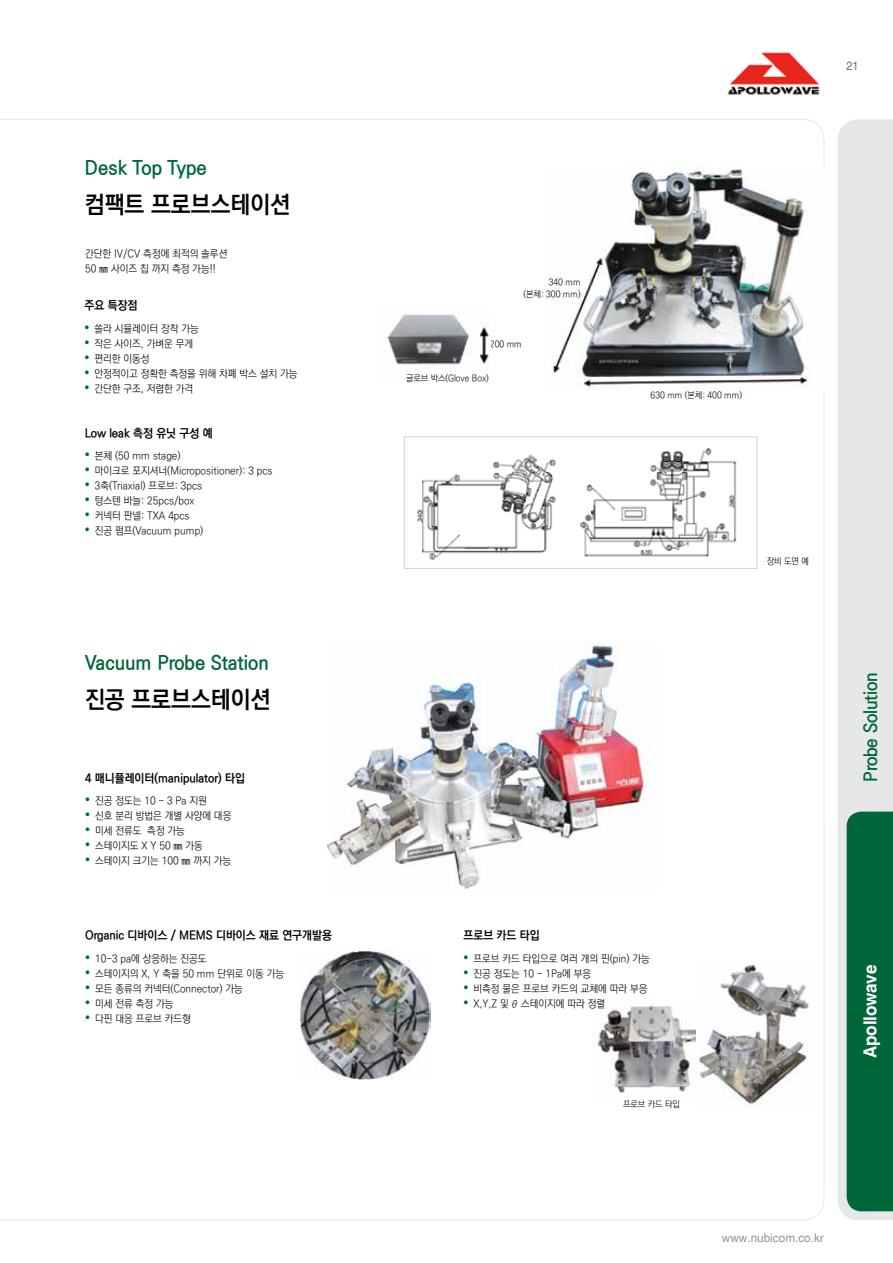
<style>
.page{position:relative;width:893px;height:1263px;background:#fff}
.page>*{position:absolute;margin:0;border:0;box-sizing:border-box;transform-origin:0 0}
.t1{font:700 24px "Ko Pub Dotum";color:#000;scale:.95 1}
.t2{font:700 19.5px "Ko Pub Dotum";color:#006838;scale:.95 1}
.t3{font:700 18px "Ko Pub Dotum";letter-spacing:-.01em;color:#006838;scale:.95 1}
.t4{font:700 18px "Helvetica";letter-spacing:-.01em;color:#fff;scale:.95 1}
.t5{font:700 12px "Ko Pub Dotum";color:#000;scale:.95 1}
.t6{font:12px "Helvetica";color:#939598}
.t7{font:12px "Helvetica";color:#6d6e71;scale:.9 1}
.t8{font:300 10.5px/15px "Ko Pub Dotum";color:#000;scale:.95 1}
.t9{font:300 9px/12px "Ko Pub Dotum";letter-spacing:-.005em;color:#000;text-align:right;scale:.95 1}
.s1{font-family:"Helvetica Neue";font-weight:400;color:#006838}
</style>
<div class="page">
<div style="left:838px;top:119px;width:55px;height:1101px;background:#e6e7e8"></div>
<div style="left:847px;top:811px;width:46px;height:400px;background:#006838"></div>
<img style="left:727px;top:52px;width:93px;height:43px">
<img style="left:593px;top:1005px;width:104px;height:88px">
<img style="left:697px;top:962px;width:112px;height:146px">
<img style="left:552px;top:168px;width:258px;height:222px">
<img style="left:416px;top:448px;width:321px;height:112px">
<div style="left:404px;top:436px;width:353px;height:132px;border:1px solid #d1d3d4"></div>
<img style="left:385px;top:314px;width:104px;height:51px">
<img style="left:300px;top:950px;width:130px;height:129px">
<img style="left:327px;top:642px;width:326px;height:247px">
<h2 class="t2" style="left:85px;top:158px;width:130px">Desk Top Type</h2>
<h1 class="t1" style="left:85px;top:192px;width:218px">컴팩트 프로브스테이션</h1>
<p class="t8" style="left:85px;top:246px;width:151px">간단한 IV/CV 측정에 최적의 솔루션<br>50 ㎜ 사이즈 칩 까지 측정 가능!!</p>
<p class="t5" style="left:85px;top:299px;width:57px">주요 특장점</p>
<p class="t8" style="left:85px;top:321px;width:122px"><span class="s1">•</span> 쏠라 시뮬레이터 장착 가능</p>
<p class="t8" style="left:85px;top:336px;width:116px"><span class="s1">•</span> 작은 사이즈, 가벼운 무게</p>
<p class="t8" style="left:85px;top:351px;width:70px"><span class="s1">•</span> 편리한 이동성</p>
<p class="t8" style="left:85px;top:366px;width:226px"><span class="s1">•</span> 안정적이고 정확한 측정을 위해 차폐 박스 설치 가능</p>
<p class="t8" style="left:85px;top:381px;width:116px"><span class="s1">•</span> 간단한 구조, 저렴한 가격</p>
<p class="t5" style="left:85px;top:427px;width:136px">Low leak 측정 유닛 구성 예</p>
<p class="t8" style="left:85px;top:449px;width:102px"><span class="s1">•</span> 본체 (50 mm stage)</p>
<p class="t8" style="left:85px;top:464px;width:199px"><span class="s1">•</span> 마이크로 포지셔너(Micropositioner): 3 pcs</p>
<p class="t8" style="left:85px;top:479px;width:125px"><span class="s1">•</span> 3축(Triaxial) 프로브: 3pcs</p>
<p class="t8" style="left:85px;top:494px;width:117px"><span class="s1">•</span> 텅스텐 바늘: 25pcs/box</p>
<p class="t8" style="left:85px;top:509px;width:112px"><span class="s1">•</span> 커넥터 판넬: TXA 4pcs</p>
<p class="t8" style="left:85px;top:524px;width:126px"><span class="s1">•</span> 진공 펌프(Vacuum pump)</p>
<h2 class="t2" style="left:85px;top:653px;width:195px">Vacuum Probe Station</h2>
<h1 class="t1" style="left:85px;top:687px;width:197px">진공 프로브스테이션</h1>
<p class="t5" style="left:85px;top:772px;width:170px">4 매니퓰레이터(manipulator) 타입</p>
<p class="t8" style="left:85px;top:794px;width:130px"><span class="s1">•</span> 진공 정도는 10 - 3 Pa 지원</p>
<p class="t8" style="left:85px;top:809px;width:155px"><span class="s1">•</span> 신호 분리 방법은 개별 사양에 대응</p>
<p class="t8" style="left:85px;top:824px;width:107px"><span class="s1">•</span> 미세 전류도 측정 가능</p>
<p class="t8" style="left:85px;top:839px;width:125px"><span class="s1">•</span> 스테이지도 X Y 50 ㎜ 가동</p>
<p class="t8" style="left:85px;top:854px;width:155px"><span class="s1">•</span> 스테이지 크기는 100 ㎜ 까지 가능</p>
<p class="t5" style="left:85px;top:929px;width:261px">Organic 디바이스 / MEMS 디바이스 재료 연구개발용</p>
<p class="t8" style="left:85px;top:951px;width:129px"><span class="s1">•</span> 10-3 pa에 상응하는 진공도</p>
<p class="t8" style="left:85px;top:966px;width:211px"><span class="s1">•</span> 스테이지의 X, Y 축을 50 mm 단위로 이동 가능</p>
<p class="t8" style="left:85px;top:981px;width:168px"><span class="s1">•</span> 모든 종류의 커넥터(Connector) 가능</p>
<p class="t8" style="left:85px;top:996px;width:94px"><span class="s1">•</span> 미세 전류 측정 가능</p>
<p class="t8" style="left:85px;top:1011px;width:113px"><span class="s1">•</span> 다핀 대응 프로브 카드형</p>
<p class="t7" style="left:847px;top:59px;width:15px">21</p>
<p class="t9" style="left:524px;top:277px;width:62px">340 mm<br>(본체: 300 mm)</p>
<p class="t9" style="left:490px;top:339px;width:35px">200 mm</p>
<p class="t9" style="left:406px;top:373px;width:89px">글로브 박스(Glove Box)</p>
<p class="t9" style="left:651px;top:389px;width:98px">630 mm (본체: 400 mm)</p>
<p class="t9" style="left:767px;top:555px;width:46px">장비 도면 예</p>
<h3 class="t3" style="left:862px;top:782px;width:116px;rotate:-90deg">Probe Solution</h3>
<p class="t5" style="left:463px;top:929px;width:82px">프로브 카드 타입</p>
<p class="t8" style="left:463px;top:951px;width:198px"><span class="s1">•</span> 프로브 카드 타입으로 여러 개의 핀(pin) 가능</p>
<p class="t8" style="left:463px;top:966px;width:136px"><span class="s1">•</span> 진공 정도는 10 - 1Pa에 부응</p>
<p class="t8" style="left:463px;top:981px;width:195px"><span class="s1">•</span> 비측정 물은 프로브 카드의 교체에 따라 부응</p>
<p class="t8" style="left:463px;top:996px;width:151px"><span class="s1">•</span> X,Y,Z 및 θ 스테이지에 따라 정렬</p>
<p class="t9" style="left:623px;top:1099px;width:61px">프로브 카드 타입</p>
<h3 class="t4" style="left:859px;top:1058px;width:100px;rotate:-90deg">Apollowave</h3>
<p class="t6" style="left:722px;top:1231px;width:103px">www.nubicom.co.kr</p>
</div>
